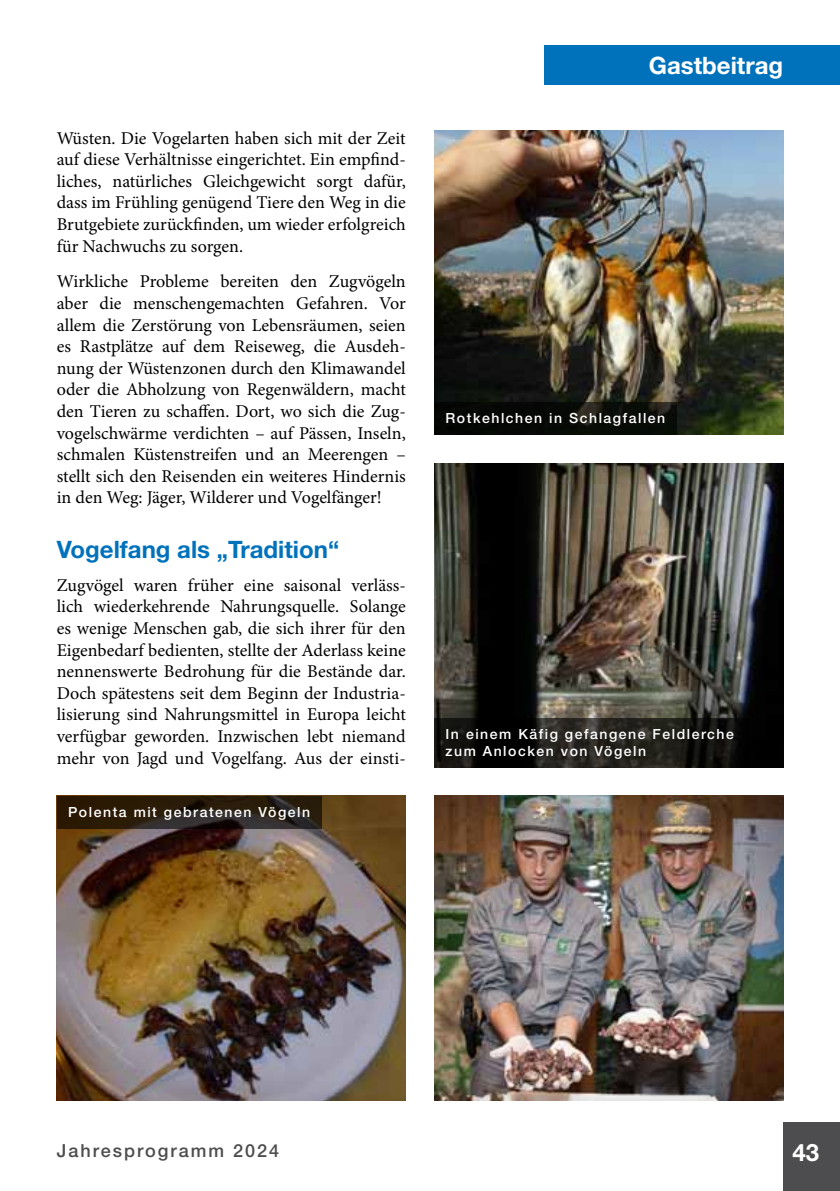
<style>
.page{position:relative;width:840px;height:1191px;background:#fff}
.page>*{position:absolute;margin:0;border:0;box-sizing:border-box;transform-origin:0 0}
.t1{font:700 24px "Helvetica Neue LT Std";color:#0072bc}
.t2{font:700 24px "Helvetica Neue LT Std";color:#fff}
.t3{font:18px/21.6px "Minion Pro";color:#000;text-align:justify}
.t4{font:500 18px "Helvetica Neue LT Std";letter-spacing:.11em;color:#4d4d4f}
.t5{font:500 14px/16.8px "Helvetica Neue LT Std";letter-spacing:.11em;color:#fff}
</style>
<div class="page">
<div style="left:782px;top:1123px;width:57px;height:68px;background:#4d4d4f"></div>
<div style="left:544px;top:45px;width:295px;height:40px;background:#0072bc"></div>
<img style="left:57px;top:796px;width:348px;height:304px">
<img style="left:434px;top:130px;width:348px;height:305px">
<img style="left:434px;top:796px;width:348px;height:304px">
<img style="left:434px;top:463px;width:348px;height:304px">
<svg style="left:434px;top:402px;width:242px;height:33px;background:#0a0c08"></svg>
<svg style="left:434px;top:718px;width:314px;height:49px;background:#191814"></svg>
<svg style="left:57px;top:796px;width:264px;height:32px;background:#2a1f11"></svg>
<p class="t3" style="left:57px;top:127px;width:350px">Wüsten. Die Vogelarten haben sich mit der Zeit auf diese Verhältnisse eingerichtet. Ein empfind&shy;liches, natürliches Gleichgewicht sorgt dafür, dass im Frühling genügend Tiere den Weg in die Brutgebiete zurückfinden, um wieder erfolgreich für Nachwuchs zu sorgen.</p>
<p class="t3" style="left:57px;top:271px;width:350px">Wirkliche Probleme bereiten den Zugvögeln aber die menschengemachten Gefahren. Vor allem die Zerstörung von Lebensräumen, seien es Rastplätze auf dem Reiseweg, die Ausdeh&shy;nung der Wüstenzonen durch den Klimawandel oder die Abholzung von Regenwäldern, macht den Tieren zu schaffen. Dort, wo sich die Zug&shy;vogelschwärme verdichten – auf Pässen, Inseln, schmalen Küstenstreifen und an Meerengen – stellt sich den Reisenden ein weiteres Hindernis in den Weg: Jäger, Wilderer und Vogelfänger!</p>
<h1 class="t1" style="left:57px;top:534px;width:284px">Vogelfang als „Tradition“</h1>
<p class="t3" style="left:57px;top:574px;width:350px">Zugvögel waren früher eine saisonal verläss&shy;lich wiederkehrende Nahrungsquelle. Solange es wenige Menschen gab, die sich ihrer für den Eigenbedarf bedienten, stellte der Aderlass keine nennenswerte Bedrohung für die Bestände dar.<br>Doch spätestens seit dem Beginn der Industria&shy;lisierung sind Nahrungsmittel in Europa leicht verfügbar geworden. Inzwischen lebt niemand mehr von Jagd und Vogelfang. Aus der einsti-</p>
<p class="t5" style="left:68px;top:803px;width:243px">Polenta mit gebratenen Vögeln</p>
<h1 class="t2" style="left:648px;top:50px;width:136px">Gastbeitrag</h1>
<p class="t5" style="left:445px;top:410px;width:221px">Rotkehlchen in Schlagfallen</p>
<p class="t5" style="left:445px;top:726px;width:290px">In einem Käfig gefangene Feldlerche zum Anlocken von Vögeln</p>
<p class="t4" style="left:57px;top:1139px;width:224px">Jahresprogramm 2024</p>
<h1 class="t2" style="left:792px;top:1138px;width:28px">43</h1>
</div>
